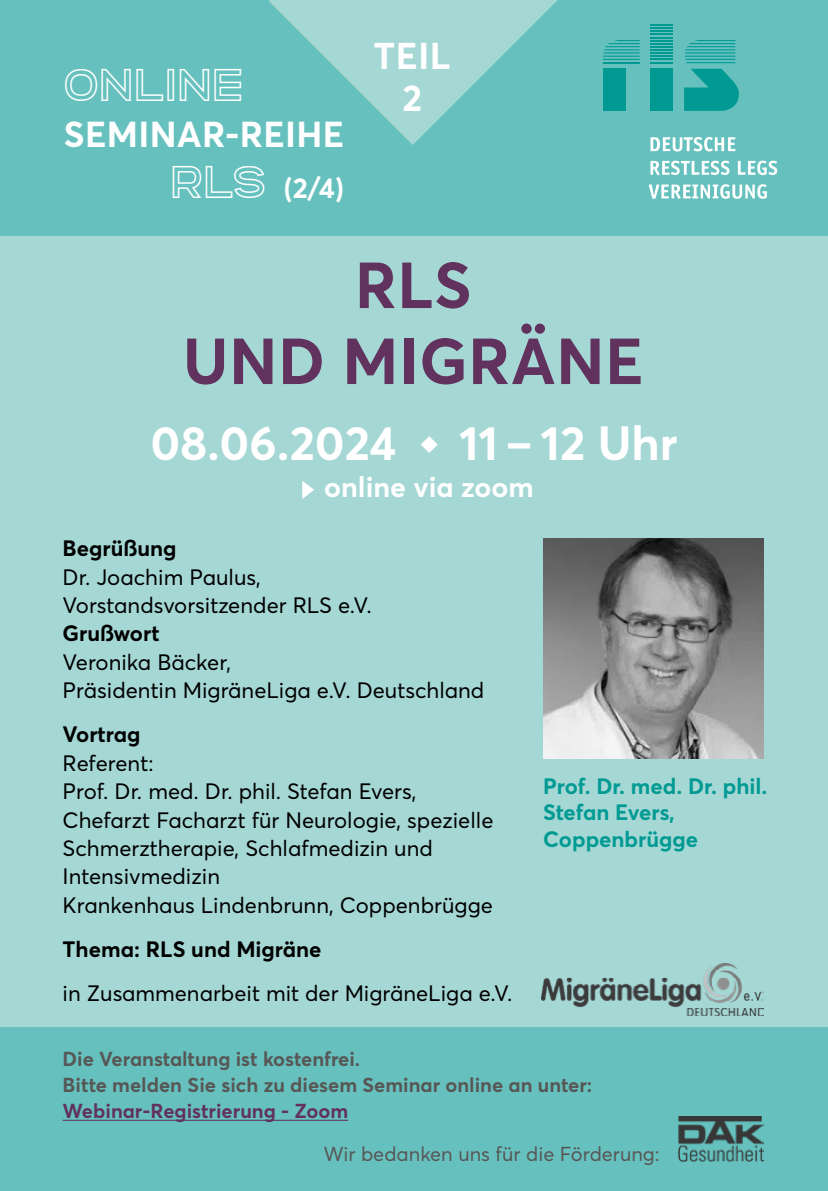
<style>
.page{position:relative;width:828px;height:1191px;background:#fff}
.page>*{position:absolute;margin:0;border:0;box-sizing:border-box;transform-origin:0 0}
.t1{font:700 64px/76px "Averta Std";letter-spacing:.01em;color:#61325e;text-align:center}
.t2{font:700 47.4px "Averta Std";color:#fff}
.t3{font:45.8px "Altero";color:#fff}
.t4{font:700 36.8px/42.6px "Averta Std";color:#fff;text-align:center}
.t5{font:700 35.6px "Averta Std";letter-spacing:.01em;color:#fff}
.t6{font:700 28.4px "Averta Std";color:#fff}
.t7{font:22px/28.4px "Averta Std";color:#000}
.t8{font:700 22px/26.4px "Averta Std";color:#009a93}
.t9{font:700 22px "Averta Std";color:#000}
.t10{font:700 20px/26px "Averta Std";color:#575756}
.t11{font:20px "Averta Std";color:#575756}
.t12{font:700 20px "Averta Std";color:#61325e}
.s1{font-family:"Altero";font-weight:400;font-size:45.8px}
</style>
<div class="page">
<div style="left:0;top:229px;width:828px;height:839px;background:#a5d7d5"></div>
<div style="left:0;top:1027px;width:828px;height:164px;background:#66c1be"></div>
<div style="left:0;top:0;width:828px;height:236px;background:#66c1be"></div>
<div style="left:603px;top:69px;width:22px;height:42px;background:#009a93"></div>
<div style="left:650px;top:69px;width:23px;height:42px;background:#009a93"></div>
<svg style="left:650px;top:25px;width:23px;height:38px"></svg>
<svg style="left:684px;top:69px;width:55px;height:42px"></svg>
<svg style="left:650px;top:137px;width:85px;height:14px"></svg>
<svg style="left:650px;top:161px;width:79px;height:14px"></svg>
<svg style="left:738px;top:161px;width:39px;height:14px"></svg>
<svg style="left:648px;top:184px;width:119px;height:15px"></svg>
<hr style="left:603px;top:62px;width:36px;height:1px;background:#009a93">
<svg style="left:603px;top:40px;width:36px;height:20px"></svg>
<svg style="left:685px;top:40px;width:50px;height:23px"></svg>
<svg style="left:269px;top:0;width:289px;height:145px;fill:#a5d7d5"></svg>
<img style="left:543px;top:538px;width:220px;height:220px">
<img style="left:679px;top:1116px;width:84px;height:46px">
<hr style="left:63px;top:1119px;width:285px;height:1px;background:#61325e">
<svg style="left:302px;top:481px;width:12px;height:18px"></svg>
<svg style="left:421px;top:436px;width:17px;height:17px"></svg>
<img style="left:542px;top:963px;width:221px;height:52px">
<h3 class="t3" style="left:63px;top:52px;width:183px">ONLINE</h3>
<h3 class="t5" style="left:64px;top:111px;width:282px">SEMINAR-REIHE</h3>
<p class="t6" style="left:170px;top:169px;width:176px"><span class="s1">RLS</span> (2/4)</p>
<h3 class="t4" style="left:373px;top:34px;width:79px">TEIL<br>2</h3>
<h1 class="t1" style="left:183px;top:247px;width:462px">RLS<br>UND MIGRÄNE</h1>
<h2 class="t2" style="left:150px;top:413px;width:248px">08.06.2024</h2>
<h2 class="t2" style="left:459px;top:413px;width:220px">11 – 12 Uhr</h2>
<p class="t6" style="left:324px;top:468px;width:211px">online via zoom</p>
<p class="t9" style="left:63px;top:534px;width:115px">Begrüßung</p>
<p class="t7" style="left:63px;top:562px;width:311px">Dr. Joachim Paulus,<br>Vorstandsvorsitzender RLS e.V.</p>
<p class="t9" style="left:63px;top:619px;width:98px">Grußwort</p>
<p class="t7" style="left:63px;top:647px;width:423px">Veronika Bäcker,<br>Präsidentin MigräneLiga e.V. Deutschland</p>
<p class="t9" style="left:63px;top:720px;width:79px">Vortrag</p>
<p class="t7" style="left:63px;top:748px;width:432px">Referent:<br>Prof. Dr. med. Dr. phil. Stefan Evers,<br>Chefarzt Facharzt für Neurologie, spezielle<br>Schmerztherapie, Schlafmedizin und<br>Intensivmedizin<br>Krankenhaus Lindenbrunn, Coppenbrügge</p>
<p class="t9" style="left:63px;top:935px;width:260px">Thema: RLS und Migräne</p>
<p class="t7" style="left:63px;top:979px;width:451px">in Zusammenarbeit mit der MigräneLiga e.V.</p>
<p class="t8" style="left:543px;top:772px;width:226px">Prof. Dr. med. Dr. phil.<br>Stefan Evers,<br>Coppenbrügge</p>
<p class="t10" style="left:63px;top:1046px;width:531px">Die Veranstaltung ist kostenfrei.<br>Bitte melden Sie sich zu diesem Seminar online an unter:</p>
<p class="t12" style="left:63px;top:1098px;width:287px">Webinar-Registrierung - Zoom</p>
<p class="t11" style="left:323px;top:1141px;width:338px">Wir bedanken uns für die Förderung:</p>
</div>
